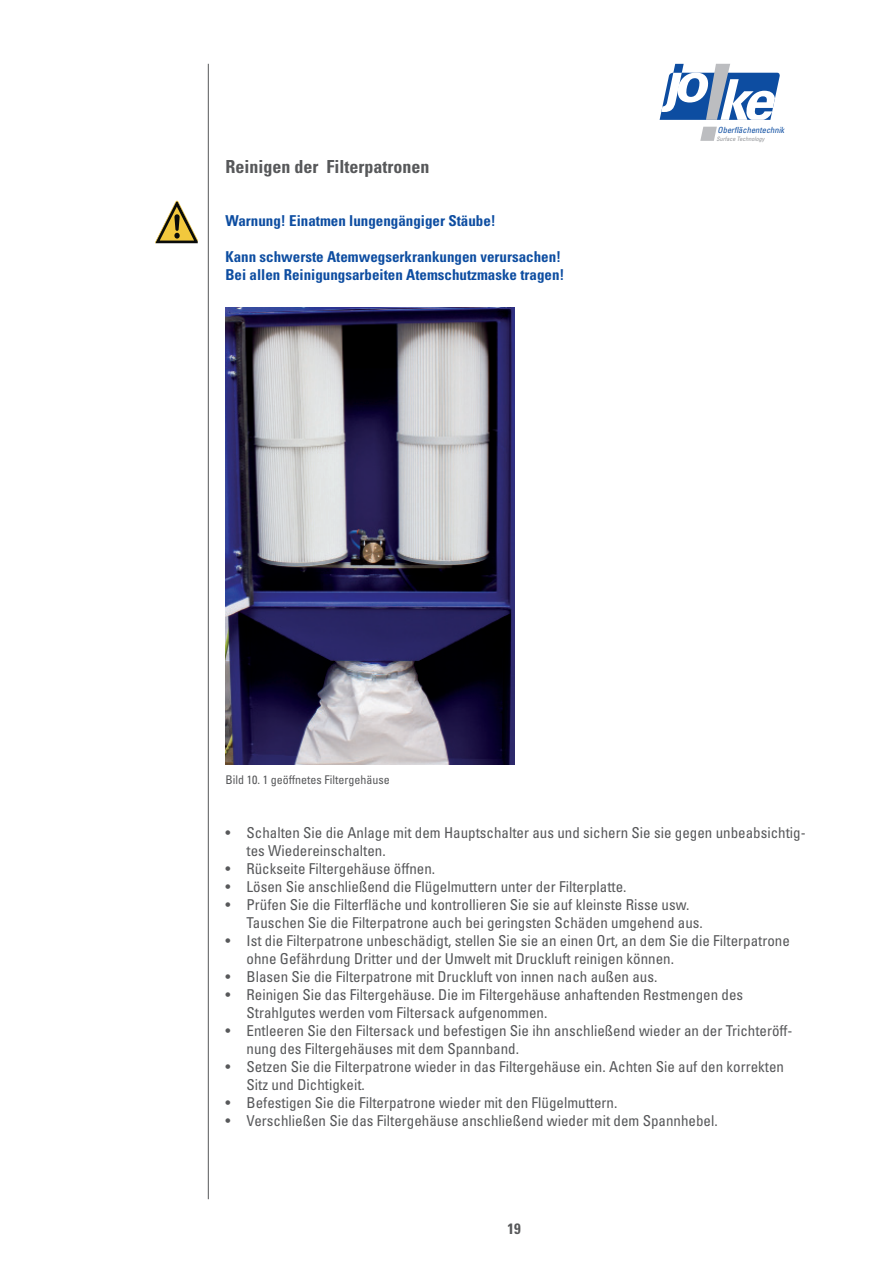
<style>
.page{position:relative;width:893px;height:1263px;background:#fff}
.page>*{position:absolute;margin:0;border:0;box-sizing:border-box;transform-origin:0 0}
.t1{font:700 condensed 18px "Univers LT Pro";color:#57585a}
.t2{font:condensed 15px/18px "Univers LT Pro";color:#57585a}
.t3{font:700 condensed 15px/18px "Univers LT Pro";color:#0d4da1}
.t4{font:700 condensed 15px "Univers LT Pro";color:#57585a}
.t5{font:condensed 12px "Univers LT Pro";color:#57585a}
.t6{font:italic condensed 8.4px "Univers";color:#0d4da1}
.t7{font:italic condensed 6px "Univers";color:#939598}
</style>
<div class="page">
<img style="left:225px;top:307px;width:289px;height:457px">
<svg style="left:660px;top:64px;width:120px;height:77px"></svg>
<hr style="left:208px;top:64px;width:1px;height:1135px;background:#57585a">
<svg style="left:155px;top:201px;width:43px;height:42px"></svg>
<p class="t6" style="left:718px;top:124px;width:68px">Oberflächentechnik</p>
<p class="t1" style="left:225px;top:155px;width:205px">Reinigen der Filterpatronen</p>
<p class="t3" style="left:225px;top:211px;width:272px">Warnung! Einatmen lungengängiger Stäube!</p>
<p class="t3" style="left:225px;top:247px;width:341px">Kann schwerste Atemwegserkrankungen verursachen!<br>Bei allen Reinigungsarbeiten Atemschutzmaske tragen!</p>
<p class="t7" style="left:716px;top:135px;width:50px">Surface Technology</p>
<p class="t5" style="left:225px;top:772px;width:166px">Bild 10. 1 geöffnetes Filtergehäuse</p>
<p class="t2" style="left:247px;top:823px;width:561px;text-indent:-21px">• Schalten Sie die Anlage mit dem Hauptschalter aus und sichern Sie sie gegen unbeabsichtig&shy;tes Wiedereinschalten.</p>
<p class="t2" style="left:225px;top:859px;width:211px">• Rückseite Filtergehäuse öffnen.</p>
<p class="t2" style="left:225px;top:877px;width:403px">• Lösen Sie anschließend die Flügelmuttern unter der Filterplatte.</p>
<p class="t2" style="left:247px;top:895px;width:458px;text-indent:-21px">• Prüfen Sie die Filterfläche und kontrollieren Sie sie auf kleinste Risse usw.<br>Tauschen Sie die Filterpatrone auch bei geringsten Schäden umgehend aus.</p>
<p class="t2" style="left:247px;top:931px;width:545px;text-indent:-21px">• Ist die Filterpatrone unbeschädigt, stellen Sie sie an einen Ort, an dem Sie die Filterpatrone ohne Gefährdung Dritter und der Umwelt mit Druckluft reinigen können.</p>
<p class="t2" style="left:225px;top:967px;width:434px">• Blasen Sie die Filterpatrone mit Druckluft von innen nach außen aus.</p>
<p class="t2" style="left:247px;top:985px;width:498px;text-indent:-21px">• Reinigen Sie das Filtergehäuse. Die im Filtergehäuse anhaftenden Restmengen des<br>Strahlgutes werden vom Filtersack aufgenommen.</p>
<p class="t2" style="left:247px;top:1021px;width:547px;text-indent:-21px">• Entleeren Sie den Filtersack und befestigen Sie ihn anschließend wieder an der Trichteröff&shy;nung des Filtergehäuses mit dem Spannband.</p>
<p class="t2" style="left:247px;top:1057px;width:539px;text-indent:-21px">• Setzen Sie die Filterpatrone wieder in das Filtergehäuse ein. Achten Sie auf den korrekten<br>Sitz und Dichtigkeit.</p>
<p class="t2" style="left:225px;top:1093px;width:394px">• Befestigen Sie die Filterpatrone wieder mit den Flügelmuttern.</p>
<p class="t2" style="left:225px;top:1111px;width:494px">• Verschließen Sie das Filtergehäuse anschließend wieder mit dem Spannhebel.</p>
<p class="t4" style="left:507px;top:1219px;width:15px">19</p>
</div>
